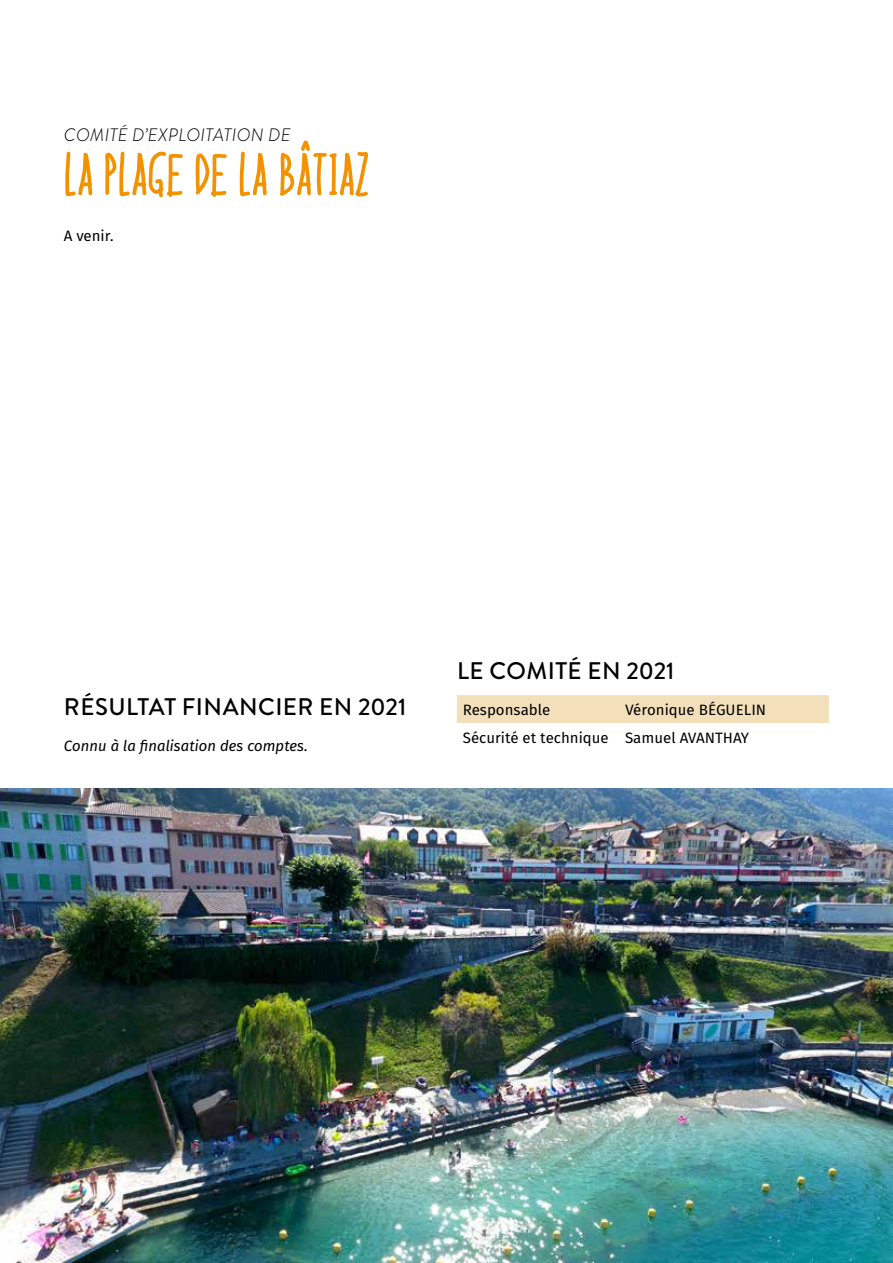
<style>
.page{position:relative;width:893px;height:1263px;background:#fff}
.page>*{position:absolute;margin:0;border:0;box-sizing:border-box;transform-origin:0 0}
.t1{font:500 60px "Ramdan";color:#f39200}
.t2{font:500 24px "Brandon Grotesque";letter-spacing:.02em;color:#000}
.t3{font:italic 300 18px "Brandon Grotesque";letter-spacing:.02em;color:#000}
.t4{font:15px/27.8px "Fira Sans OT";color:#000}
.t5{font:italic 15px "Fira Sans OT";color:#000}
</style>
<div class="page">
<div style="left:457px;top:695px;width:372px;height:28px;background:#f3e0bb"></div>
<img style="left:0;top:789px;width:893px;height:474px">
<p class="t3" style="left:64px;top:122px;width:228px">COMITÉ D’EXPLOITATION DE</p>
<h1 class="t1" style="left:64px;top:139px;width:307px">LA PLAGE DE LA BÂTIAZ</h1>
<p class="t4" style="left:64px;top:223px;width:51px">A venir.</p>
<h2 class="t2" style="left:64px;top:690px;width:344px">RÉSULTAT FINANCIER EN 2021</h2>
<p class="t5" style="left:64px;top:735px;width:246px">Connu à la finalisation des comptes.</p>
<h2 class="t2" style="left:457px;top:654px;width:219px">LE COMITÉ EN 2021</h2>
<p class="t4" style="left:463px;top:697px;width:305px;text-indent:162px">Véronique BÉGUELIN<br>Sécurité et technique Samuel AVANTHAY</p>
<p class="t4" style="left:463px;top:697px;width:89px">Responsable</p>
</div>
